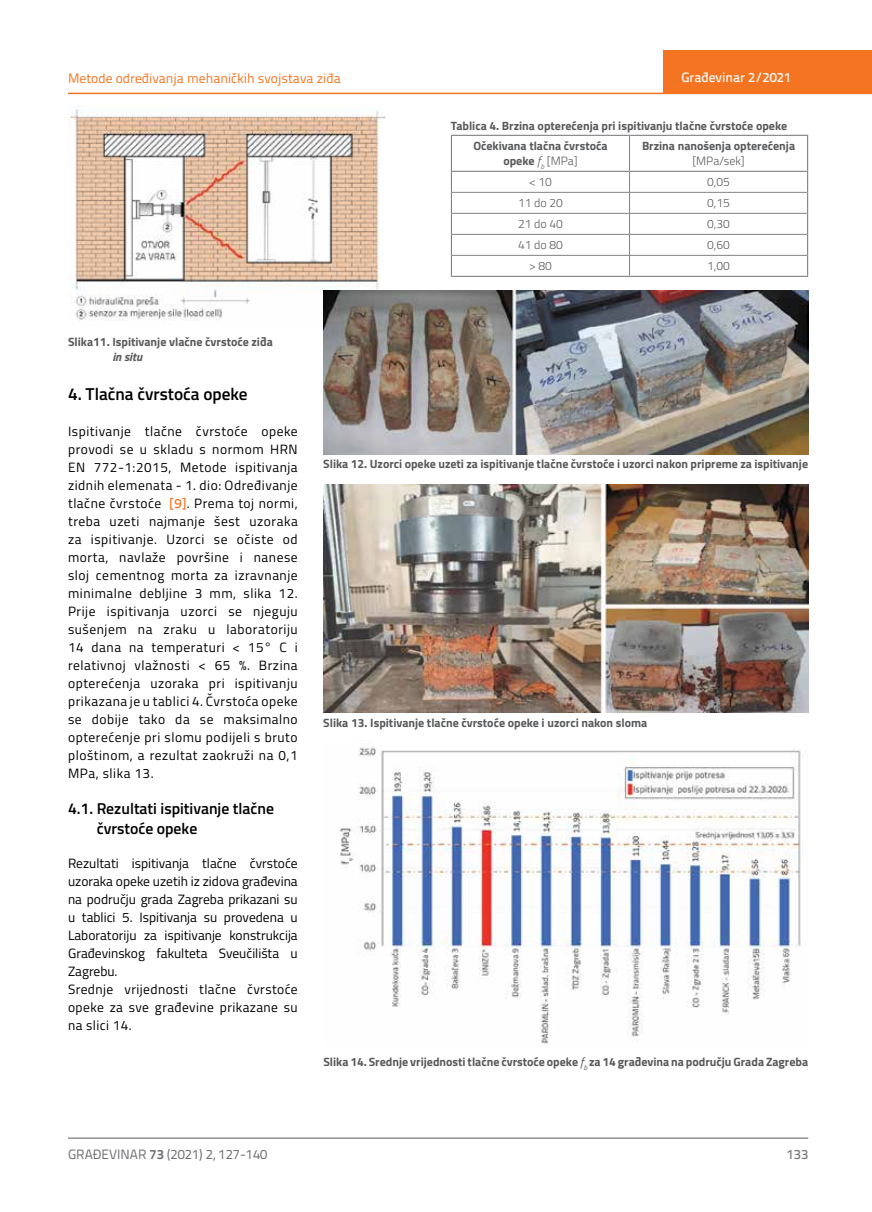
<style>
.page{position:relative;width:872px;height:1212px;background:#fff}
.page>*{position:absolute;margin:0;border:0;box-sizing:border-box;transform-origin:0 0}
.t1{font:600 17.25px "Titillium";color:#000}
.t2{font:600 15.75px/19.5px "Titillium";color:#000}
.t3{font:13.5px/18px "Titillium";color:#000;text-align:justify}
.t4{font:13.5px "Titillium Text 22 L";color:#f47421}
.t5{font:13.5px "Titillium Text 22 L";color:#6d6e71}
.t6{font:500 13.5px "Titillium Text 22 L";color:#fff}
.t7{font:500 13.5px "Titillium Text 22 L";color:#797a7d}
.t8{font:700 12px/15px "Titillium";color:#58595b;text-align:center}
.t9{font:300 12px "Titillium";color:#58595b}
.t10{font:italic 700 12px "Titillium";color:#58595b}
.s1{font-weight:300;font-style:italic}
.s2{font-weight:300}
.s3{font-family:"Titillium Text 22 L";font-weight:500;color:#f47421}
.s4{font-weight:400;font-style:italic}
.s5{font-weight:700}
</style>
<div class="page">
<hr style="left:68px;top:93px;width:804px;height:1px;background:#f47421">
<div style="left:663px;top:50px;width:209px;height:44px;background:#f47421"></div>
<hr style="left:68px;top:1138px;width:740px;height:1px;background:#58595b">
<img style="left:68px;top:105px;width:316px;height:216px">
<hr style="left:451px;top:135px;width:178px;height:1px;background:#808285">
<hr style="left:451px;top:136px;width:1px;height:35px;background:#808285">
<hr style="left:629px;top:135px;width:179px;height:1px;background:#808285">
<hr style="left:807px;top:136px;width:1px;height:35px;background:#808285">
<hr style="left:451px;top:171px;width:178px;height:1px;background:#808285">
<hr style="left:629px;top:171px;width:179px;height:1px;background:#808285">
<svg style="left:451px;top:172px;width:1px;height:104px"></svg>
<svg style="left:807px;top:172px;width:1px;height:104px"></svg>
<hr style="left:451px;top:276px;width:178px;height:1px;background:#808285">
<hr style="left:629px;top:276px;width:179px;height:1px;background:#808285">
<hr style="left:629px;top:136px;width:1px;height:35px;background:#808285">
<hr style="left:452px;top:192px;width:177px;height:1px;background:#808285">
<hr style="left:629px;top:192px;width:178px;height:1px;background:#808285">
<hr style="left:452px;top:213px;width:177px;height:1px;background:#808285">
<hr style="left:629px;top:213px;width:178px;height:1px;background:#808285">
<hr style="left:452px;top:234px;width:177px;height:1px;background:#808285">
<hr style="left:629px;top:234px;width:178px;height:1px;background:#808285">
<hr style="left:452px;top:255px;width:177px;height:1px;background:#808285">
<hr style="left:629px;top:255px;width:178px;height:1px;background:#808285">
<svg style="left:629px;top:172px;width:1px;height:104px"></svg>
<img style="left:323px;top:291px;width:485px;height:163px">
<img style="left:323px;top:484px;width:485px;height:228px">
<img style="left:340px;top:747px;width:464px;height:297px">
<p class="t4" style="left:68px;top:68px;width:274px">Metode određivanja mehaničkih svojstava ziđa</p>
<p class="t6" style="left:681px;top:67px;width:111px">Građevinar 2/2021</p>
<p class="t8" style="left:451px;top:117px;width:338px">Tablica 4. Brzina opterećenja pri ispitivanju tlačne čvrstoće opeke</p>
<p class="t8" style="left:473px;top:138px;width:136px">Očekivana tlačna čvrstoća opeke <span class="s1">f</span><sub>b</sub> <span class="s2">[MPa]</span></p>
<p class="t8" style="left:642px;top:138px;width:155px">Brzina nanošenja opterećenja</p>
<p class="t9" style="left:692px;top:152px;width:54px">[MPa/sek]</p>
<p class="t9" style="left:529px;top:173px;width:24px">&lt; 10</p>
<p class="t9" style="left:707px;top:173px;width:24px">0,05</p>
<p class="t9" style="left:518px;top:194px;width:46px">11 do 20</p>
<p class="t9" style="left:707px;top:194px;width:24px">0,15</p>
<p class="t9" style="left:518px;top:215px;width:46px">21 do 40</p>
<p class="t9" style="left:707px;top:215px;width:24px">0,30</p>
<p class="t9" style="left:518px;top:236px;width:46px">41 do 80</p>
<p class="t9" style="left:707px;top:236px;width:24px">0,60</p>
<p class="t9" style="left:529px;top:257px;width:24px">&gt; 80</p>
<p class="t9" style="left:707px;top:257px;width:24px">1,00</p>
<p class="t8" style="left:68px;top:333px;width:206px">Slika11. Ispitivanje vlačne čvrstoće ziđa</p>
<p class="t10" style="left:112px;top:347px;width:31px">in situ</p>
<p class="t1" style="left:68px;top:381px;width:181px">4. Tlačna čvrstoća opeke</p>
<p class="t3" style="left:68px;top:421px;width:231px">Ispitivanje tlačne čvrstoće opeke provodi se u skladu s normom HRN EN 772-1:2015, Metode ispitivanja zidnih elemenata - 1. dio: Određivanje tlačne čvrstoće <span class="s3">[9]</span>. Prema toj normi, treba uzeti najmanje šest uzoraka za ispitivanje. Uzorci se očiste od morta, navlaže površine i nanese sloj cementnog morta za izravnanje minimalne debljine 3 mm, slika 12.<br>Prije ispitivanja uzorci se njeguju sušenjem na zraku u laboratoriju 14 dana na temperaturi &lt; 15° C i relativnoj vlažnosti &lt; 65 %. Brzina opterećenja uzoraka pri ispitivanju prikazana je u tablici 4. Čvrstoća opeke se dobije tako da se maksimalno opterećenje pri slomu podijeli s bruto ploštinom, a rezultat zaokruži na 0,1<br>MPa, slika 13.</p>
<p class="t2" style="left:97px;top:798px;width:179px;text-indent:-29px">4.1. Rezultati ispitivanje tlačne čvrstoće opeke</p>
<p class="t3" style="left:68px;top:854px;width:231px;text-align:left">Rezultati ispitivanja tlačne čvrstoće uzoraka opeke uzetih iz zidova građevina na području grada Zagreba prikazani su u tablici 5. Ispitivanja su provedena u Laboratoriju za ispitivanje konstrukcija Građevinskog fakulteta Sveučilišta u Zagrebu.<br>Srednje vrijednosti tlačne čvrstoće opeke za sve građevine prikazane su na slici 14.</p>
<p class="t8" style="left:323px;top:456px;width:486px">Slika 12. Uzorci opeke uzeti za ispitivanje tlačne čvrstoće i uzorci nakon pripreme za ispitivanje</p>
<p class="t8" style="left:323px;top:715px;width:326px">Slika 13. Ispitivanje tlačne čvrstoće opeke i uzorci nakon sloma</p>
<p class="t8" style="left:323px;top:1054px;width:486px">Slika 14. Srednje vrijednosti tlačne čvrstoće opeke <span class="s4">f</span><sub>b</sub> za 14 građevina na području Grada Zagreba</p>
<p class="t5" style="left:68px;top:1144px;width:201px">GRAĐEVINAR <span class="s5">73</span> (2021) 2, 127-140</p>
<p class="t7" style="left:786px;top:1144px;width:23px">133</p>
</div>
